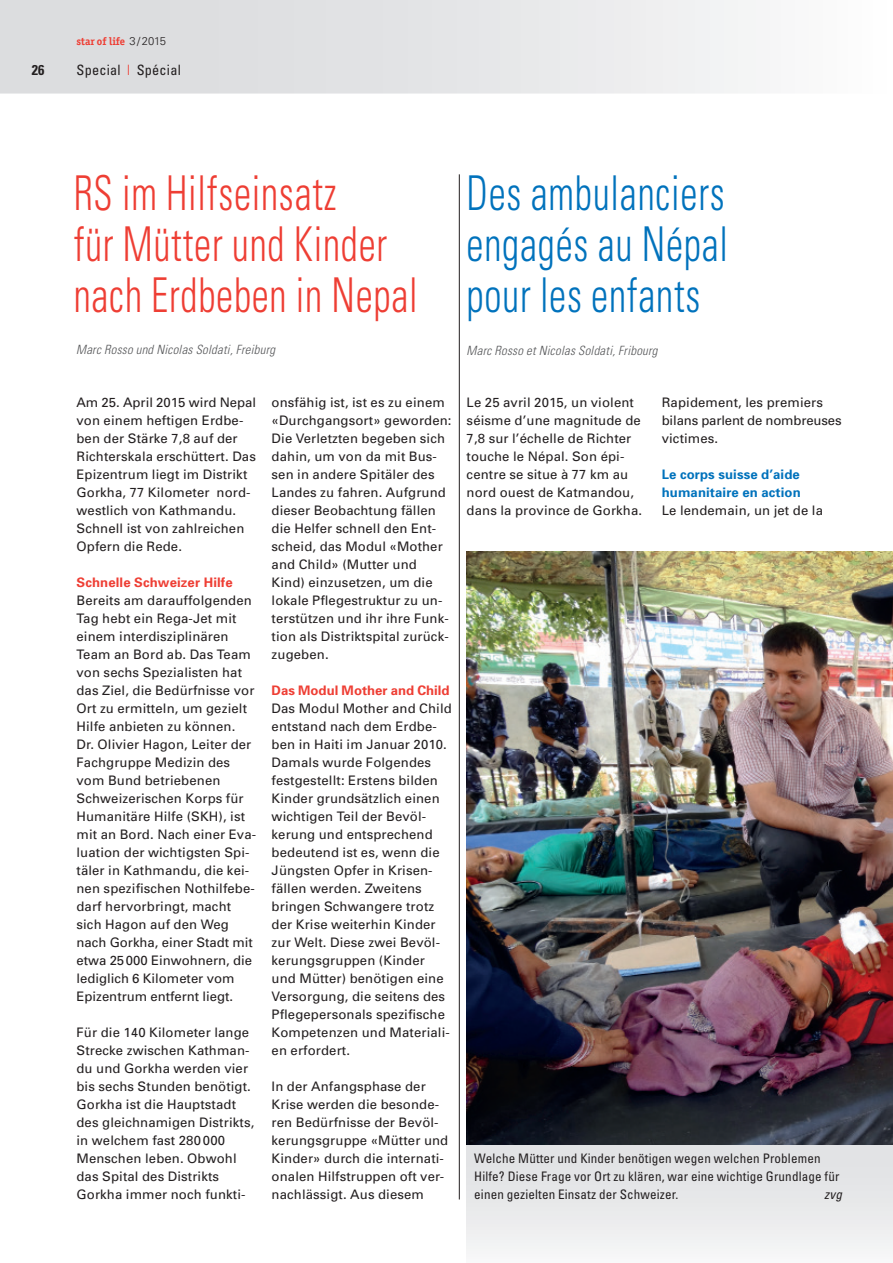
<style>
.page{position:relative;width:893px;height:1263px;background:#fff}
.page>*{position:absolute;margin:0;border:0;box-sizing:border-box;transform-origin:0 0}
.t1{font:300 condensed 48px/51px "Univers";letter-spacing:.02em;color:#ee3e34;scale:.8 1}
.t2{font:300 condensed 48px/51px "Univers";letter-spacing:.02em;color:#0072bc;text-align:justify;scale:.8 1}
.t3{font:condensed 14.25px "Univers";letter-spacing:.015em;color:#231f20}
.t4{font:700 condensed 14.25px "Univers";color:#231f20}
.t5{font:13.2px/18px "Univers";letter-spacing:.01em;color:#231f20}
.t6{font:condensed 13.2px/18px "Univers";letter-spacing:.01em;color:#231f20}
.t7{font:700 13.2px "Univers";letter-spacing:.01em;color:#ee3e34}
.t8{font:700 13.2px/18px "Univers";letter-spacing:.01em;color:#0072bc}
.t9{font:italic condensed 13.2px "Univers";color:#231f20}
.t10{font:italic 300 condensed 12.75px "Univers";letter-spacing:.02em;color:#57585a}
.t11{font:700 11.25px "Officina Serif";color:#ee3e34}
.s1{font-family:"Univers";font-weight:300;color:#231f20}
.s2{color:#ee3e34}
</style>
<div class="page">
<svg style="left:0;top:0;width:756px;height:94px;background:#e4e4e6"></svg>
<img style="left:467px;top:551px;width:426px;height:594px">
<div style="left:467px;top:1145px;width:426px;height:118px;background:linear-gradient(to bottom,#dedfe1,#f5f5f6)"></div>
<hr style="left:459px;top:174px;width:1px;height:1025px;background:#231f20">
<p class="t11" style="left:77px;top:35px;width:91px">star of life <span class="s1">3 / 2015</span></p>
<p class="t4" style="left:32px;top:61px;width:14px">26</p>
<p class="t3" style="left:77px;top:61px;width:106px">Special <span class="s2">|</span> Spécial</p>
<h1 class="t1" style="left:74px;top:167px;width:431px">RS im Hilfseinsatz<br>für Mütter und Kinder nach Erdbeben in Nepal</h1>
<p class="t10" style="left:76px;top:342px;width:200px">Marc Rosso und Nicolas Soldati, Freiburg</p>
<p class="t10" style="left:467px;top:343px;width:192px">Marc Rosso et Nicolas Soldati, Fribourg</p>
<h1 class="t2" style="left:467px;top:167px;width:328px">Des ambulanciers engagés au Népal pour les enfants</h1>
<p class="t5" style="left:76px;top:393px;width:181px">Am 25. April 2015 wird Nepal von einem heftigen Erdbe&shy;ben der Stärke 7,8 auf der<br>Richterskala erschüttert. Das<br>Epizentrum liegt im Distrikt<br>Gorkha, 77 Kilometer nord&shy;westlich von Kathmandu.<br>Schnell ist von zahlreichen<br>Opfern die Rede.</p>
<p class="t7" style="left:76px;top:574px;width:158px">Schnelle Schweizer Hilfe</p>
<p class="t5" style="left:76px;top:591px;width:181px">Bereits am darauffolgenden<br>Tag hebt ein Rega-Jet mit einem interdisziplinären<br>Team an Bord ab. Das Team von sechs Spezialisten hat das Ziel, die Bedürfnisse vor<br>Ort zu ermitteln, um gezielt<br>Hilfe anbieten zu können.<br>Dr. Olivier Hagon, Leiter der<br>Fachgruppe Medizin des vom Bund betriebenen<br>Schweizerischen Korps für<br>Humanitäre Hilfe (SKH), ist mit an Bord. Nach einer Eva&shy;luation der wichtigsten Spi&shy;täler in Kathmandu, die kei&shy;nen spezifischen Nothilfebe&shy;darf hervorbringt, macht sich Hagon auf den Weg nach Gorkha, einer Stadt mit etwa 25 000 Einwohnern, die lediglich 6 Kilometer vom<br>Epizentrum entfernt liegt.</p>
<p class="t5" style="left:76px;top:1023px;width:179px">Für die 140 Kilometer lange<br>Strecke zwischen Kathman&shy;du und Gorkha werden vier bis sechs Stunden benötigt.<br>Gorkha ist die Hauptstadt des gleichnamigen Distrikts, in welchem fast 280 000<br>Menschen leben. Obwohl das Spital des Distrikts<br>Gorkha immer noch funkti-</p>
<p class="t5" style="left:272px;top:393px;width:181px">onsfähig ist, ist es zu einem «Durchgangsort» geworden:<br>Die Verletzten begeben sich dahin, um von da mit Bus&shy;sen in andere Spitäler des<br>Landes zu fahren. Aufgrund dieser Beobachtung fällen die Helfer schnell den Ent&shy;scheid, das Modul «Mother and Child» (Mutter und<br>Kind) einzusetzen, um die lokale Pflegestruktur zu un&shy;terstützen und ihr ihre Funk&shy;tion als Distriktspital zurück&shy;zugeben.</p>
<p class="t7" style="left:272px;top:682px;width:179px">Das Modul Mother and Child</p>
<p class="t5" style="left:272px;top:699px;width:182px">Das Modul Mother and Child entstand nach dem Erdbe&shy;ben in Haiti im Januar 2010.<br>Damals wurde Folgendes festgestellt: Erstens bilden<br>Kinder grundsätzlich einen wichtigen Teil der Bevöl&shy;kerung und entsprechend bedeutend ist es, wenn die<br>Jüngsten Opfer in Krisen&shy;fällen werden. Zweitens bringen Schwangere trotz der Krise weiterhin Kinder zur Welt. Diese zwei Bevöl&shy;kerungsgruppen (Kinder und Mütter) benötigen eine<br>Versorgung, die seitens des<br>Pflegepersonals spezifische<br>Kompetenzen und Materiali&shy;en erfordert.</p>
<p class="t5" style="left:272px;top:1077px;width:178px">In der Anfangsphase der<br>Krise werden die besonde&shy;ren Bedürfnisse der Bevöl&shy;kerungsgruppe «Mütter und<br>Kinder» durch die internati&shy;onalen Hilfstruppen oft ver&shy;nachlässigt. Aus diesem</p>
<p class="t5" style="left:467px;top:393px;width:177px">Le 25 avril 2015, un violent séisme d’une magnitude de<br>7,8 sur l’échelle de Richter touche le Népal. Son épi&shy;centre se situe à 77 km au nord ouest de Katmandou, dans la province de Gorkha.</p>
<p class="t5" style="left:662px;top:393px;width:181px">Rapidement, les premiers bilans parlent de nombreuses victimes.</p>
<p class="t8" style="left:662px;top:465px;width:141px">Le corps suisse d’aide humanitaire en action</p>
<p class="t5" style="left:662px;top:501px;width:163px">Le lendemain, un jet de la</p>
<p class="t6" style="left:474px;top:1149px;width:367px">Welche Mütter und Kinder benötigen wegen welchen Problemen<br>Hilfe? Diese Frage vor Ort zu klären, war eine wichtige Grundlage für einen gezielten Einsatz der Schweizer.</p>
<p class="t9" style="left:824px;top:1186px;width:19px">zvg</p>
</div>
